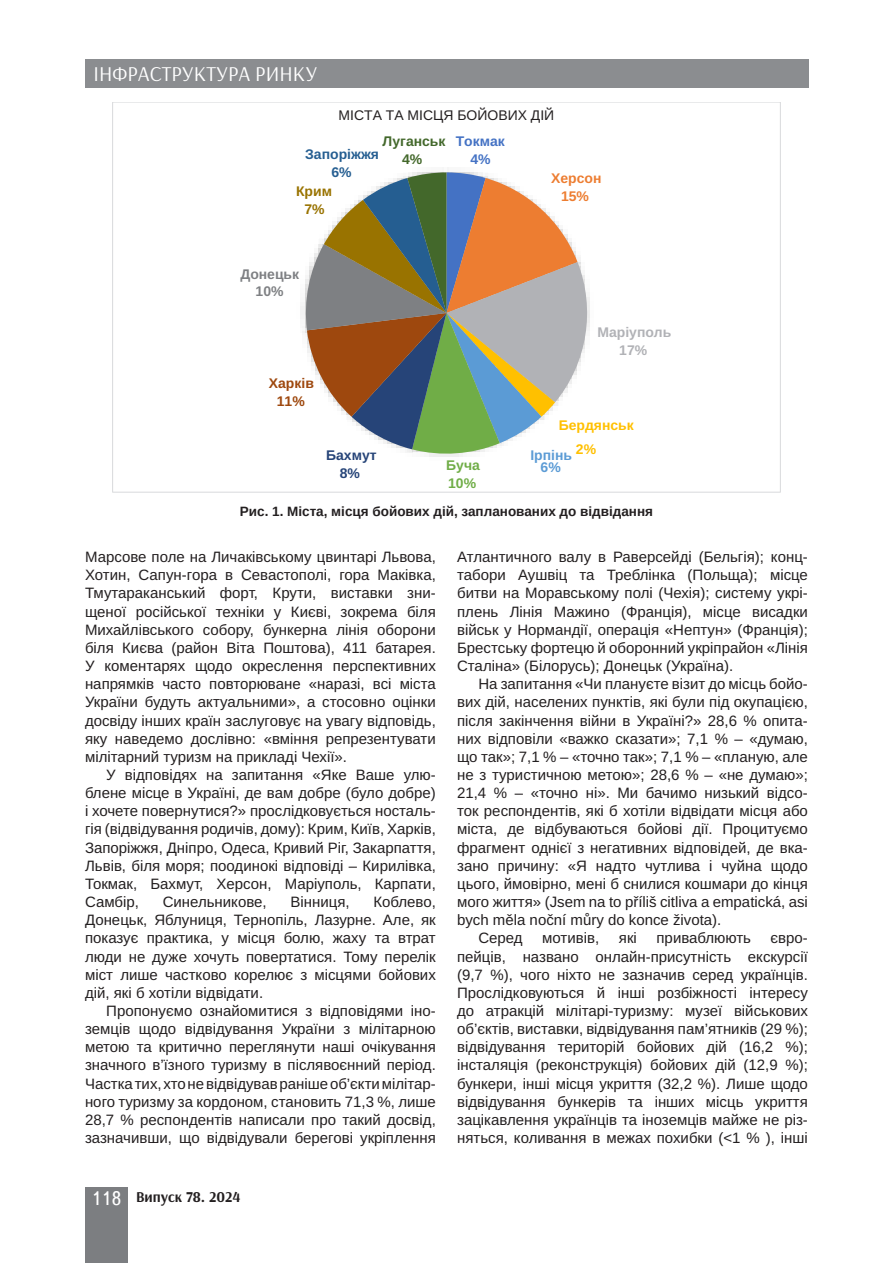
<style>
.page{position:relative;width:893px;height:1263px;background:#fff}
.page>*{position:absolute;margin:0;border:0;box-sizing:border-box;transform-origin:0 0}
.t1{font:21px "Arsenal";color:#fff}
.Текст_основной_G{font:15px/18.1px "Arimo";color:#231f20;text-align:justify}
.t2{font:700 15px "Arsenal";color:#231f20}
.t3{font:13.95px "Arimo";color:#231f20}
.t4{font:700 13.95px/29.7px "Arimo";color:#ffc000}
.t5{font:700 13.95px/17.9px "Arimo";color:#b1b2b6;text-align:center}
.t6{font:700 13.95px/17.9px "Arimo";color:#255e91;text-align:center}
.t7{font:700 13.95px/17.9px "Arimo";color:#7e8083;text-align:center}
.t8{font:700 13.95px/17.9px "Arimo";color:#43682b;text-align:center}
.t9{font:700 13.95px/17.9px "Arimo";color:#ed7d31;text-align:center}
.t10{font:700 13.95px/17.9px "Arimo";color:#9e480e;text-align:center}
.t11{font:700 13.95px/17.9px "Arimo";color:#4472c4;text-align:center}
.t12{font:700 13.95px/17.9px "Arimo";color:#264478;text-align:center}
.t13{font:700 13.95px "Arimo";color:#70ad47}
.t14{font:700 13.95px/17.9px "Arimo";color:#997300;text-align:center}
.t15{font:700 13.95px "Arimo";color:#5b9bd5}
.Рисунок{font:700 13.5px "Arimo";color:#231f20}
.s1{color:#5b9bd5}
.s2{font-family:"Ukrainian Text";font-weight:400;font-size:19.5px;color:#fff}
</style>
<div class="page">
<div style="left:85px;top:59px;width:723px;height:29px;background:#8b8d90"></div>
<div style="left:85px;top:1186px;width:43px;height:76px;background:#7c7e81"></div>
<svg style="left:303px;top:172px;width:287px;height:285px"></svg>
<h1 class="t1" style="left:94px;top:60px;width:225px">ІНФРАСТРУКТУРА РИНКУ</h1>
<p class="t3" style="left:339px;top:106px;width:217px">МІСТА ТА МІСЦЯ БОЙОВИХ ДІЙ</p>
<p class="t8" style="left:383px;top:132px;width:64px">Луганськ<br>4%</p>
<p class="t6" style="left:305px;top:146px;width:75px">Запоріжжя<br>6%</p>
<p class="t14" style="left:296px;top:183px;width:37px">Крим<br>7%</p>
<p class="t11" style="left:456px;top:132px;width:51px">Токмак<br>4%</p>
<p class="t7" style="left:240px;top:265px;width:60px">Донецьк<br>10%</p>
<p class="t10" style="left:269px;top:375px;width:47px">Харків<br>11%</p>
<p class="t9" style="left:551px;top:169px;width:52px">Херсон<br>15%</p>
<p class="t5" style="left:597px;top:324px;width:75px">Маріуполь<br>17%</p>
<p class="t12" style="left:326px;top:446px;width:52px">Бахмут<br>8%</p>
<p class="t4" style="left:530px;top:411px;width:105px;text-indent:28px">Бердянськ<br><span class="s1">Ірпінь</span> 2%</p>
<p class="t13" style="left:446px;top:455px;width:35px">Буча</p>
<p class="t15" style="left:541px;top:458px;width:22px">6%</p>
<p class="t13" style="left:448px;top:473px;width:29px">10%</p>
<p class="Рисунок" style="left:240px;top:502px;width:415px">Рис. 1. Міста, місця бойових дій, запланованих до відвідання</p>
<p class="Текст_основной_G" style="left:85px;top:548px;width:352px">Марсове поле на Личаківському цвинтарі Львова, Хотин, Сапун-гора в Севастополі, гора Маківка, Тмутараканський форт, Крути, виставки зни&shy;щеної російської техніки у Києві, зокрема біля Михайлівського собору, бункерна лінія оборони біля Києва (район Віта Поштова), 411 батарея.<br>У коментарях щодо окреслення перспективних напрямків часто повторюване «наразі, всі міста України будуть актуальними», а стосовно оцінки досвіду інших країн заслуговує на увагу відповідь, яку наведемо дослівно: «вміння репрезентувати мілітарний туризм на прикладі Чехії».</p>
<p class="Текст_основной_G" style="left:85px;top:766px;width:352px;text-indent:21px">У відповідях на запитання «Яке Ваше улю&shy;блене місце в Україні, де вам добре (було добре) і хочете повернутися?» прослідковується носталь&shy;гія (відвідування родичів, дому): Крим, Київ, Харків, Запоріжжя, Дніпро, Одеса, Кривий Ріг, Закарпаття, Львів, біля моря; поодинокі відповіді – Кирилівка, Токмак, Бахмут, Херсон, Маріуполь, Карпати, Самбір,</p>
<p class="Текст_основной_G" style="left:85px;top:893px;width:352px;text-indent:288px">Коблево, Донецьк, Яблуниця, Тернопіль, Лазурне. Але, як показує практика, у місця болю, жаху та втрат люди не дуже хочуть повертатися. Тому перелік міст лише частково корелює з місцями бойових дій, які б хотіли відвідати.</p>
<p class="Текст_основной_G" style="left:85px;top:1002px;width:352px;text-indent:21px">Пропонуємо ознайомитися з відповідями іно&shy;земців щодо відвідування України з мілітарною метою та критично переглянути наші очікування значного в’їзного туризму в післявоєнний період.<br>Частка тих, хто не відвідував раніше об’єкти мілітар&shy;ного туризму за кордоном, становить 71,3 %, лише 28,7 % респондентів написали про такий досвід, зазначивши, що відвідували берегові укріплення</p>
<p class="Текст_основной_G" style="left:163px;top:893px;width:105px">Синельникове,</p>
<p class="Текст_основной_G" style="left:290px;top:893px;width:61px">Вінниця,</p>
<p class="t2" style="left:91px;top:1186px;width:151px"><span class="s2">118</span> Випуск 78. 2024</p>
<p class="Текст_основной_G" style="left:457px;top:548px;width:352px">Атлантичного валу в Раверсейді (Бельгія); конц&shy;табори Аушвіц та Треблінка (Польща); місце битви на Моравському полі (Чехія); систему укрі&shy;плень Лінія Мажино (Франція), місце висадки військ у Нормандії, операція «Нептун» (Франція); Брестську фортецю й оборонний укріпрайон «Лінія Сталіна» (Білорусь); Донецьк (Україна).</p>
<p class="Текст_основной_G" style="left:457px;top:675px;width:352px;text-indent:21px">На запитання «Чи плануєте візит до місць бойо&shy;вих дій, населених пунктів, які були під окупацією, після закінчення війни в Україні?» 28,6 % опита&shy;них відповіли «важко сказати»; 7,1 % – «думаю, що так»; 7,1 % – «точно так»; 7,1 % – «планую, але не з туристичною метою»; 28,6 % – «не думаю»; 21,4 % – «точно ні». Ми бачимо низький відсо&shy;ток респондентів, які б хотіли відвідати місця або міста, де відбуваються бойові дії. Процитуємо фрагмент однієї з негативних відповідей, де вка&shy;зано причину: «Я надто чутлива і чуйна щодо цього, ймовірно, мені б снилися кошмари до кінця мого життя» (Jsem na to příliš citlivа a empatická, asi bych mělа noční můry do konce života).</p>
<p class="Текст_основной_G" style="left:478px;top:929px;width:46px">Серед</p>
<p class="Текст_основной_G" style="left:542px;top:929px;width:59px">мотивів,</p>
<p class="Текст_основной_G" style="left:619px;top:929px;width:20px">які</p>
<p class="Текст_основной_G" style="left:656px;top:929px;width:96px">приваблюють</p>
<p class="Текст_основной_G" style="left:457px;top:929px;width:352px;text-indent:313px">євро&shy;пейців, названо онлайн-присутність екскурсії (9,7 %), чого ніхто не зазначив серед українців.<br>Прослідковуються й інші розбіжності інтересу до атракцій мілітарі-туризму: музеї військових об’єктів, виставки, відвідування пам’ятників (29 %); відвідування територій бойових дій (16,2 %); інсталяція (реконструкція) бойових дій (12,9 %); бункери, інші місця укриття (32,2 %). Лише щодо відвідування бункерів та інших місць укриття зацікавлення українців та іноземців майже не різ&shy;няться, коливання в межах похибки (&lt;1 % ), інші</p>
</div>
